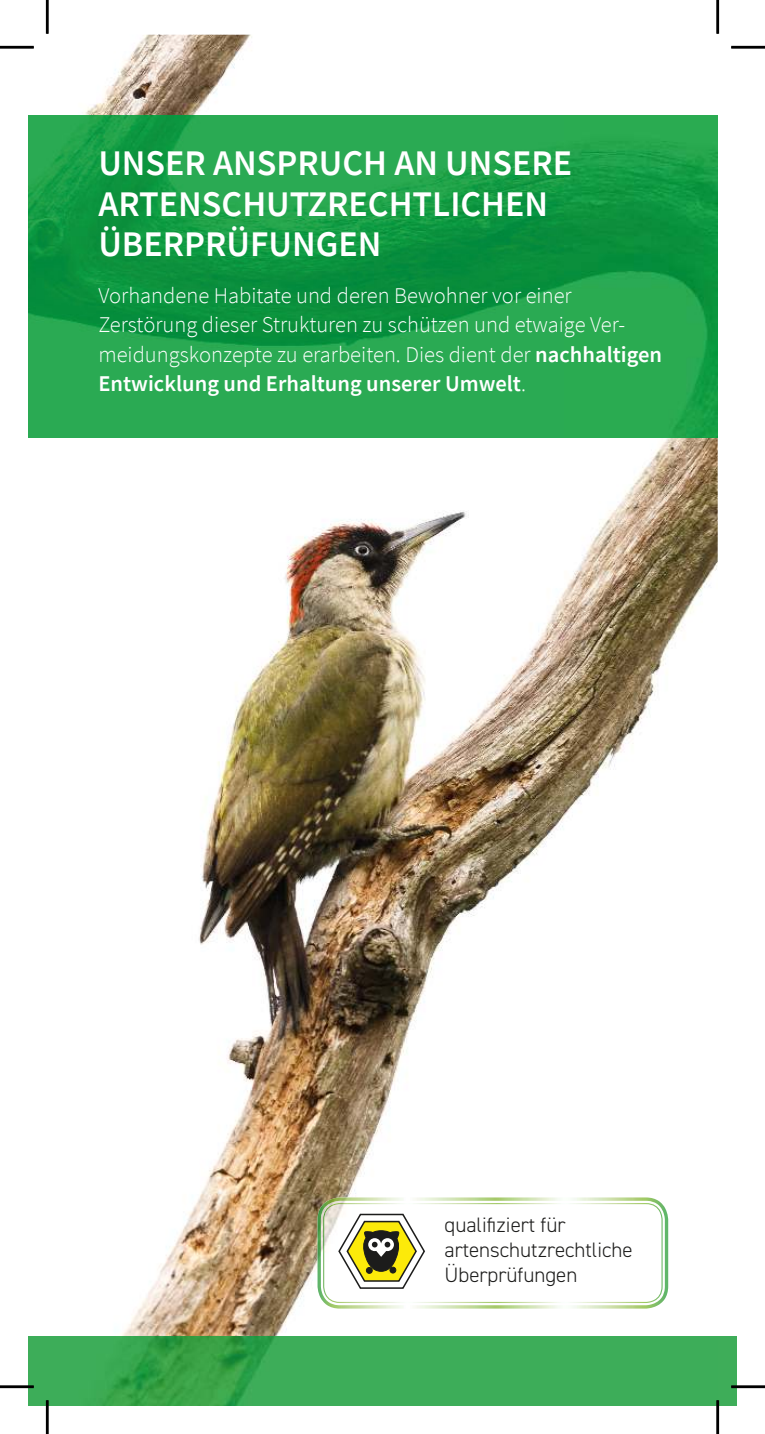
<style>
.page{position:relative;width:765px;height:1434px;background:#fff}
.page>*{position:absolute;margin:0;border:0;box-sizing:border-box;transform-origin:0 0}
.t1{font:600 36px/40.5px "Source Sans Pro";color:#fff}
.t2{font:300 22.5px/29.2px "Source Sans Pro";color:#fff}
.t3{font:300 20.93px/25px "DIN2014";color:#1c1c1b}
.s1{font-weight:600}
</style>
<div class="page">
<img style="left:28px;top:35px;width:689px;height:1371px">
<img style="left:28px;top:116px;width:689px;height:322px">
<div style="left:717px;top:1337px;width:19px;height:69px;background:#3ead59"></div>
<img style="left:317px;top:1197px;width:351px;height:111px">
<img style="left:323px;top:1203px;width:339px;height:100px">
<svg style="left:338px;top:1214px;width:88px;height:75px"></svg>
<hr style="left:0;top:46px;width:34px;height:3px;background:#000">
<hr style="left:730px;top:46px;width:34px;height:3px;background:#000">
<hr style="left:0;top:1385px;width:34px;height:3px;background:#000">
<hr style="left:730px;top:1385px;width:34px;height:3px;background:#000">
<hr style="left:46px;top:0;width:3px;height:34px;background:#000">
<hr style="left:46px;top:1400px;width:3px;height:34px;background:#000">
<hr style="left:716px;top:0;width:2px;height:34px;background:#000">
<hr style="left:716px;top:1400px;width:2px;height:34px;background:#000">
<h1 class="t1" style="left:98px;top:144px;width:475px">UNSER ANSPRUCH AN UNSERE<br>ARTENSCHUTZRECHTLICHEN<br>ÜBERPRÜFUNGEN</h1>
<p class="t2" style="left:98px;top:283px;width:565px">Vorhandene Habitate und deren Bewohner vor einer Zerstörung dieser Strukturen zu schützen und etwaige Ver&shy;meidungskonzepte zu erarbeiten. Dies dient der <span class="s1">nachhaltigen Entwicklung und Erhaltung unserer Umwelt</span>.</p>
<p class="t3" style="left:444px;top:1213px;width:189px">qualifiziert für artenschutzrechtliche<br>Überprüfungen</p>
</div>
